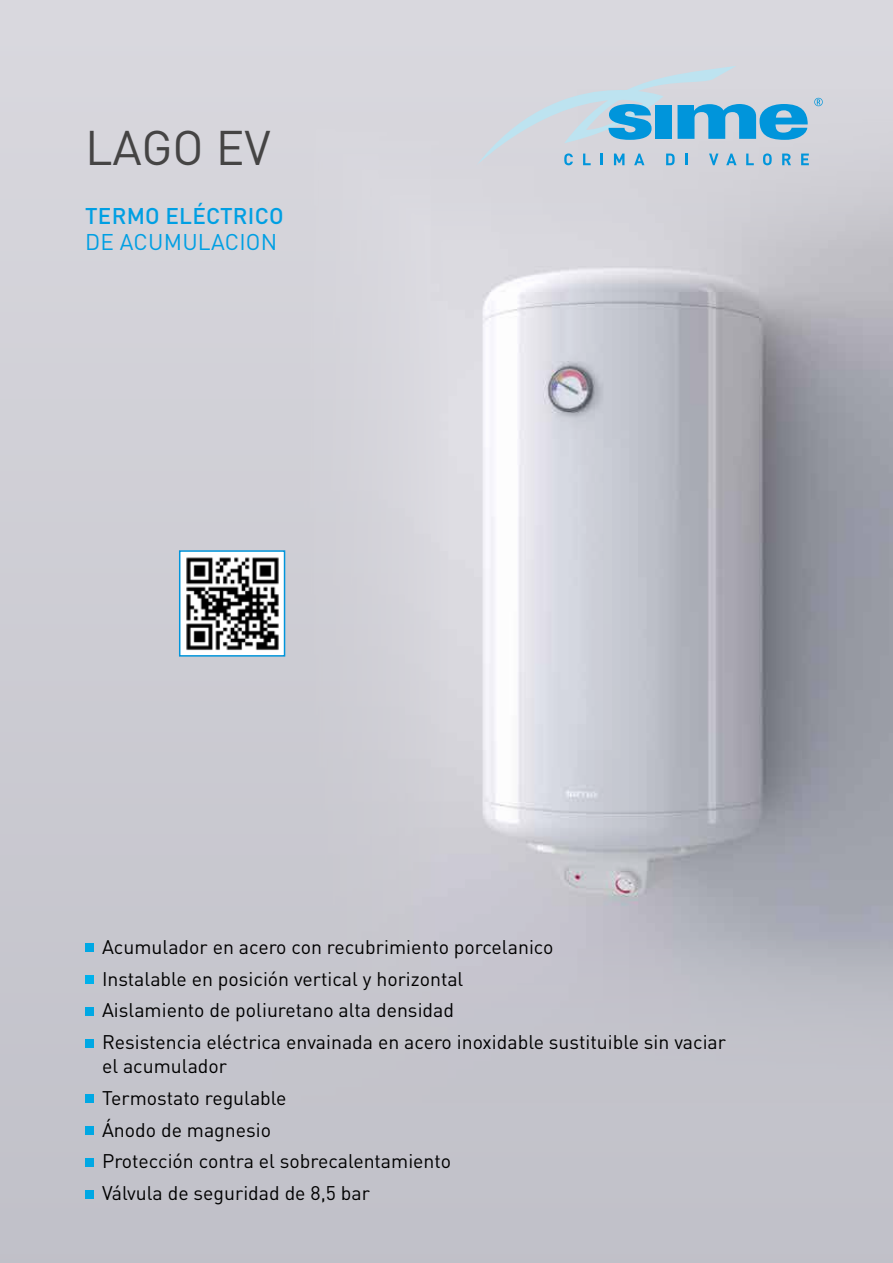
<style>
.page{position:relative;width:893px;height:1263px;background:#fff}
.page>*{position:absolute;margin:0;border:0;box-sizing:border-box;transform-origin:0 0}
.t1{font:48px "DIN Pro";color:#454444}
.t2{font:500 22.5px "DIN Pro";letter-spacing:.01em;color:#009fe3}
.t3{font:22.5px "DIN Pro";letter-spacing:.01em;color:#009fe3}
.t4{font:19.5px/32px "DIN Pro";color:#000}
</style>
<div class="page">
<div style="left:0;top:0;width:893px;height:1263px;background:linear-gradient(to bottom,#d9d8de,#c0c0c8)"></div>
<img style="left:258px;top:78px;width:635px;height:1035px">
<div style="left:180px;top:551px;width:105px;height:105px;background:#fff"></div>
<img style="left:186px;top:557px;width:93px;height:94px">
<div style="left:179px;top:550px;width:106px;height:107px;border:2px solid #0095db"></div>
<svg style="left:476px;top:60px;width:347px;height:106px;background:#b4cddd"></svg>
<div style="left:85px;top:944px;width:9px;height:8px;background:#00a8e4"></div>
<div style="left:85px;top:975px;width:9px;height:9px;background:#00b1eb"></div>
<div style="left:85px;top:1007px;width:9px;height:9px;background:#00a8e4"></div>
<div style="left:85px;top:1039px;width:9px;height:9px;background:#00a8e4"></div>
<div style="left:85px;top:1095px;width:9px;height:8px;background:#00a8e4"></div>
<div style="left:85px;top:1126px;width:9px;height:9px;background:#00a8e4"></div>
<div style="left:85px;top:1158px;width:9px;height:9px;background:#00a8e4"></div>
<div style="left:85px;top:1190px;width:9px;height:9px;background:#00a8e4"></div>
<h1 class="t1" style="left:85px;top:115px;width:187px">LAGO EV</h1>
<p class="t2" style="left:85px;top:201px;width:200px">TERMO ELÉCTRICO</p>
<p class="t3" style="left:85px;top:226px;width:194px">DE ACUMULACION</p>
<p class="t4" style="left:102px;top:930px;width:625px">Acumulador en acero con recubrimiento porcelanico<br>Instalable en posición vertical y horizontal<br>Aislamiento de poliuretano alta densidad<br>Resistencia eléctrica envainada en acero inoxidable sustituible sin vaciar</p>
<p class="t4" style="left:102px;top:1049px;width:351px">el acumulador<br>Termostato regulable<br>Ánodo de magnesio<br>Protección contra el sobrecalentamiento<br>Válvula de seguridad de 8,5 bar</p>
</div>
